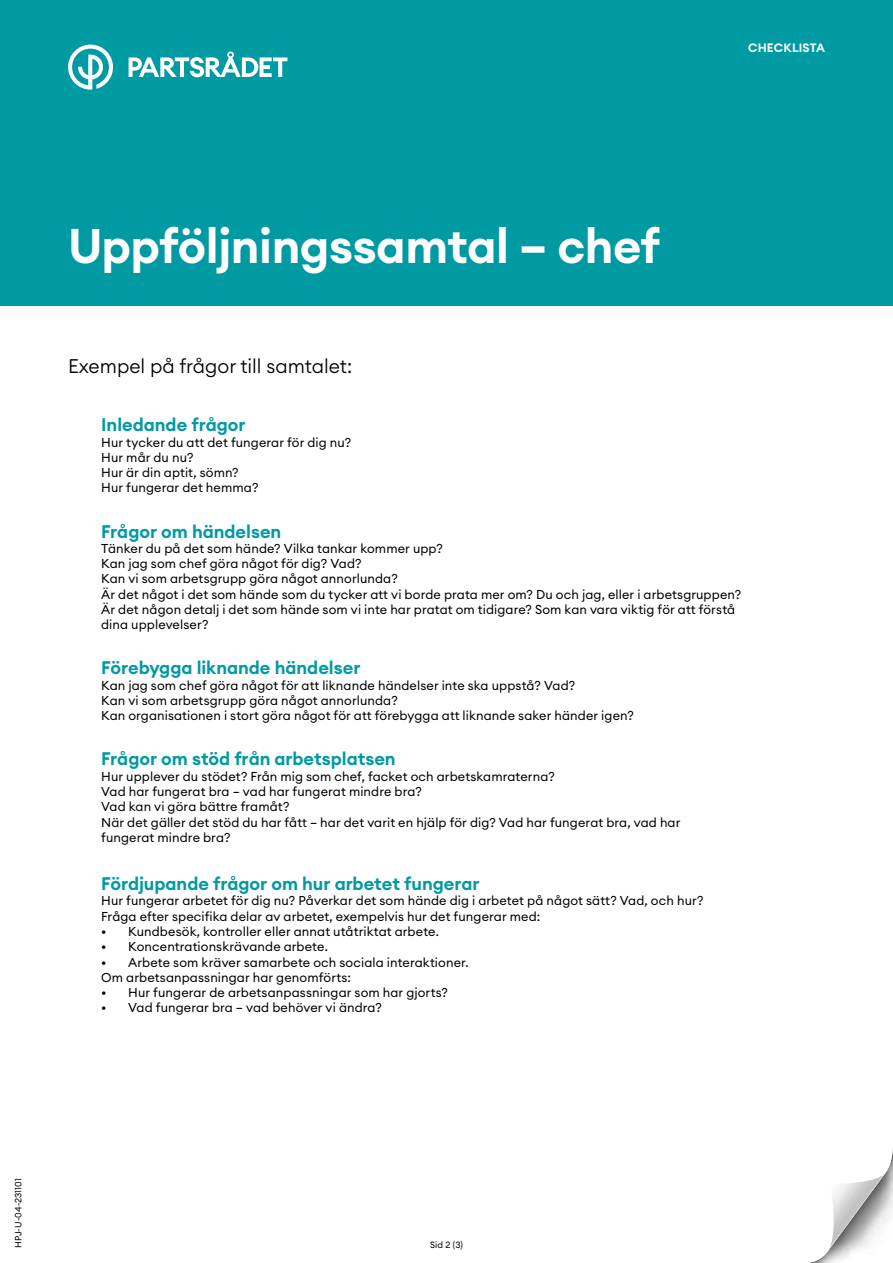
<style>
.page{position:relative;width:893px;height:1263px;background:#fff}
.page>*{position:absolute;margin:0;border:0;box-sizing:border-box;transform-origin:0 0}
.Rubrik_1_v{font:600 48px "Euclid Circular A";letter-spacing:-.01em;color:#fff}
.Ingress{font:300 19.5px "Euclid Circular A";color:#000}
.Rubrik_3_Roströd{font:600 18px "Euclid Circular A";letter-spacing:-.005em;color:#009aa2}
.Bröd_1{font:12.75px "Euclid Circular A";letter-spacing:.01em;color:#000}
.Bröd_höger{font:600 12px "Euclid Circular A";letter-spacing:.015em;color:#fff}
.Materialnummer{font:9px "Euclid Circular A";letter-spacing:.01em;color:#000}
.Sidnummer{font:9px "Euclid Circular A";color:#000}
</style>
<div class="page">
<div style="left:0;top:0;width:893px;height:305px;background:#009aa2"></div>
<svg style="left:68px;top:45px;width:45px;height:45px"></svg>
<svg style="left:129px;top:52px;width:158px;height:25px"></svg>
<svg style="left:809px;top:1149px;width:84px;height:114px"></svg>
<p class="Bröd_höger" style="left:748px;top:40px;width:78px">CHECKLISTA</p>
<h1 class="Rubrik_1_v" style="left:68px;top:215px;width:594px">Uppföljningssamtal – chef</h1>
<p class="Ingress" style="left:68px;top:353px;width:286px">Exempel på frågor till samtalet:</p>
<p class="Rubrik_3_Roströd" style="left:101px;top:413px;width:146px">Inledande frågor</p>
<p class="Bröd_1" style="left:101px;top:434px;width:252px">Hur tycker du att det fungerar för dig nu?</p>
<p class="Bröd_1" style="left:101px;top:449px;width:94px">Hur mår du nu?</p>
<p class="Bröd_1" style="left:101px;top:464px;width:139px">Hur är din aptit, sömn?</p>
<p class="Bröd_1" style="left:101px;top:480px;width:159px">Hur fungerar det hemma?</p>
<p class="Rubrik_3_Roströd" style="left:101px;top:520px;width:182px">Frågor om händelsen</p>
<p class="Bröd_1" style="left:101px;top:540px;width:343px">Tänker du på det som hände? Vilka tankar kommer upp?</p>
<p class="Bröd_1" style="left:101px;top:555px;width:262px">Kan jag som chef göra något för dig? Vad?</p>
<p class="Bröd_1" style="left:101px;top:571px;width:298px">Kan vi som arbetsgrupp göra något annorlunda?</p>
<p class="Bröd_1" style="left:101px;top:586px;width:641px">Är det något i det som hände som du tycker att vi borde prata mer om? Du och jag, eller i arbetsgruppen?</p>
<p class="Bröd_1" style="left:101px;top:601px;width:635px">Är det någon detalj i det som hände som vi inte har pratat om tidigare? Som kan vara viktig för att förstå</p>
<p class="Bröd_1" style="left:101px;top:617px;width:109px">dina upplevelser?</p>
<p class="Rubrik_3_Roströd" style="left:101px;top:656px;width:261px">Förebygga liknande händelser</p>
<p class="Bröd_1" style="left:101px;top:677px;width:475px">Kan jag som chef göra något för att liknande händelser inte ska uppstå? Vad?</p>
<p class="Bröd_1" style="left:101px;top:692px;width:298px">Kan vi som arbetsgrupp göra något annorlunda?</p>
<p class="Bröd_1" style="left:101px;top:708px;width:534px">Kan organisationen i stort göra något för att förebygga att liknande saker händer igen?</p>
<p class="Rubrik_3_Roströd" style="left:101px;top:747px;width:296px">Frågor om stöd från arbetsplatsen</p>
<p class="Bröd_1" style="left:101px;top:768px;width:455px">Hur upplever du stödet? Från mig som chef, facket och arbetskamraterna?</p>
<p class="Bröd_1" style="left:101px;top:783px;width:322px">Vad har fungerat bra – vad har fungerat mindre bra?</p>
<p class="Bröd_1" style="left:101px;top:799px;width:190px">Vad kan vi göra bättre framåt?</p>
<p class="Bröd_1" style="left:101px;top:814px;width:581px">När det gäller det stöd du har fått – har det varit en hjälp för dig? Vad har fungerat bra, vad har</p>
<p class="Bröd_1" style="left:101px;top:829px;width:131px">fungerat mindre bra?</p>
<p class="Rubrik_3_Roströd" style="left:101px;top:872px;width:380px">Fördjupande frågor om hur arbetet fungerar</p>
<p class="Bröd_1" style="left:101px;top:892px;width:604px">Hur fungerar arbetet för dig nu? Påverkar det som hände dig i arbetet på något sätt? Vad, och hur?</p>
<p class="Bröd_1" style="left:101px;top:908px;width:441px">Fråga efter specifika delar av arbetet, exempelvis hur det fungerar med:</p>
<p class="Bröd_1" style="left:101px;top:923px;width:339px">• Kundbesök, kontroller eller annat utåtriktat arbete.</p>
<p class="Bröd_1" style="left:101px;top:938px;width:228px">• Koncentrationskrävande arbete.</p>
<p class="Bröd_1" style="left:101px;top:954px;width:369px">• Arbete som kräver samarbete och sociala interaktioner.</p>
<p class="Bröd_1" style="left:101px;top:969px;width:251px">Om arbetsanpassningar har genomförts:</p>
<p class="Bröd_1" style="left:101px;top:984px;width:348px">• Hur fungerar de arbetsanpassningar som har gjorts?</p>
<p class="Bröd_1" style="left:101px;top:1000px;width:282px">• Vad fungerar bra – vad behöver vi ändra?</p>
<p class="Materialnummer" style="left:12px;top:1248px;width:72px;rotate:-90deg">HPJ-U-04-231101</p>
<p class="Sidnummer" style="left:430px;top:1239px;width:34px">Sid 2 (3)</p>
</div>
